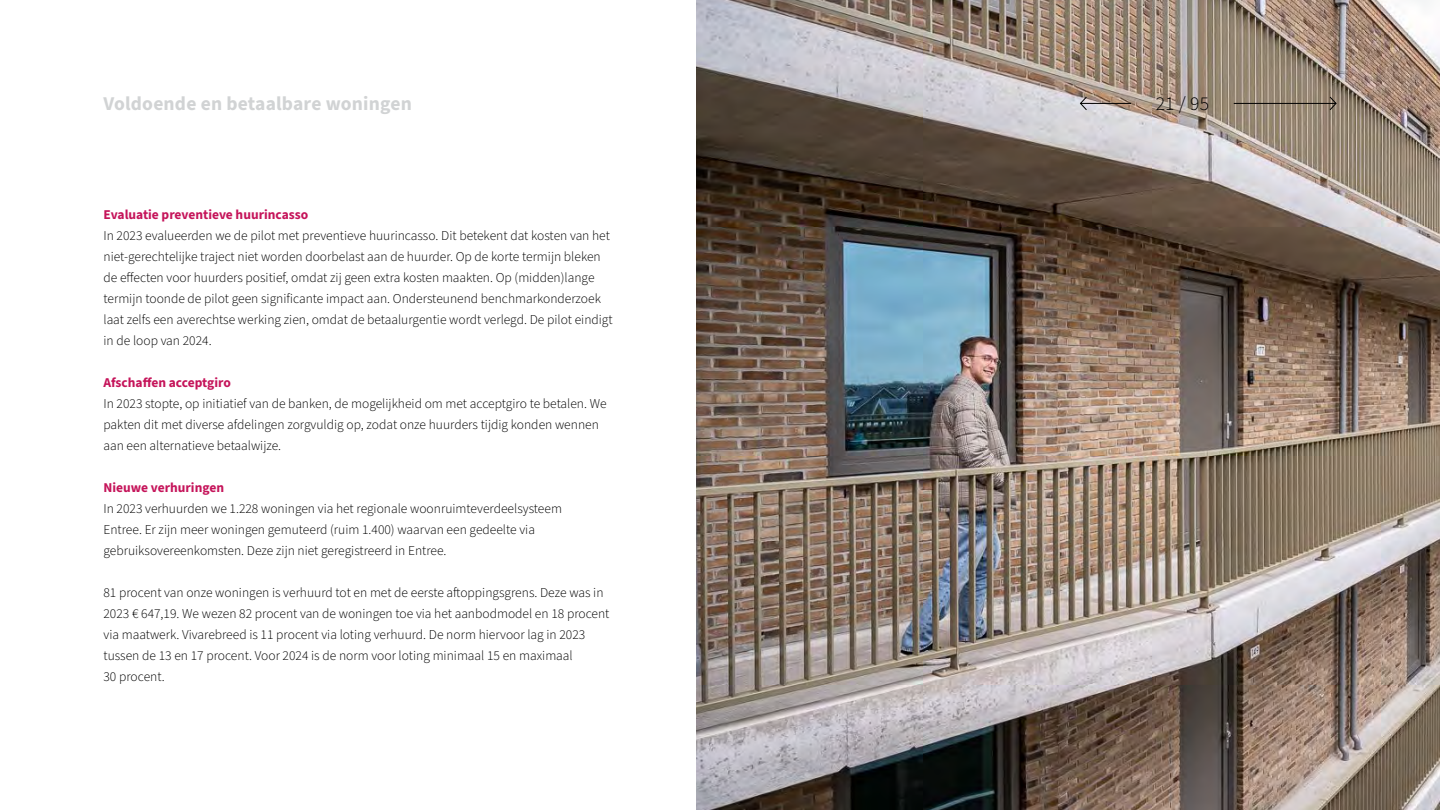
<style>
.page{position:relative;width:1440px;height:810px;background:#fff}
.page>*{position:absolute;margin:0;border:0;box-sizing:border-box;transform-origin:0 0}
.t1{font:700 19.5px "Source Sans 3";letter-spacing:.01em;color:#d1d3d4}
.t2{font:300 19.5px "Source Sans 3";color:#000}
.t3{font:300 13.5px/21px "Source Sans 3";color:#000}
.t4{font:700 13.5px "Source Sans 3";color:#c5145a}
</style>
<div class="page">
<img style="left:696px;top:0;width:744px;height:810px">
<svg style="left:1233px;top:96px;width:104px;height:15px;background:#908270"></svg>
<svg style="left:1079px;top:96px;width:53px;height:15px"></svg>
<h1 class="t1" style="left:104px;top:90px;width:310px">Voldoende en betaalbare woningen</h1>
<h1 class="t2" style="left:1156px;top:90px;width:55px">21 / 95</h1>
<p class="t4" style="left:104px;top:206px;width:206px">Evaluatie preventieve huurincasso</p>
<p class="t3" style="left:104px;top:225px;width:511px">In 2023 evalueerden we de pilot met preventieve huurincasso. Dit betekent dat kosten van het niet-gerechtelijke traject niet worden doorbelast aan de huurder. Op de korte termijn bleken de effecten voor huurders positief, omdat zij geen extra kosten maakten. Op (midden)lange termijn toonde de pilot geen significante impact aan. Ondersteunend benchmarkonderzoek laat zelfs een averechtse werking zien, omdat de betaalurgentie wordt verlegd. De pilot eindigt in de loop van 2024.</p>
<p class="t4" style="left:104px;top:374px;width:129px">Afschaffen acceptgiro</p>
<p class="t3" style="left:104px;top:393px;width:505px">In 2023 stopte, op initiatief van de banken, de mogelijkheid om met acceptgiro te betalen. We pakten dit met diverse afdelingen zorgvuldig op, zodat onze huurders tijdig konden wennen aan een alternatieve betaalwijze.</p>
<p class="t4" style="left:104px;top:479px;width:122px">Nieuwe verhuringen</p>
<p class="t3" style="left:104px;top:499px;width:460px">In 2023 verhuurden we 1.228 woningen via het regionale woonruimteverdeelsysteem<br>Entree. Er zijn meer woningen gemuteerd (ruim 1.400) waarvan een gedeelte via gebruiksovereenkomsten. Deze zijn niet geregistreerd in Entree.</p>
<p class="t3" style="left:104px;top:583px;width:507px">81 procent van onze woningen is verhuurd tot en met de eerste aftoppingsgrens. Deze was in 2023 € 647,19. We wezen 82 procent van de woningen toe via het aanbodmodel en 18 procent via maatwerk. Vivarebreed is 11 procent via loting verhuurd. De norm hiervoor lag in 2023 tussen de 13 en 17 procent. Voor 2024 is de norm voor loting minimaal 15 en maximaal<br>30 procent.</p>
</div>
